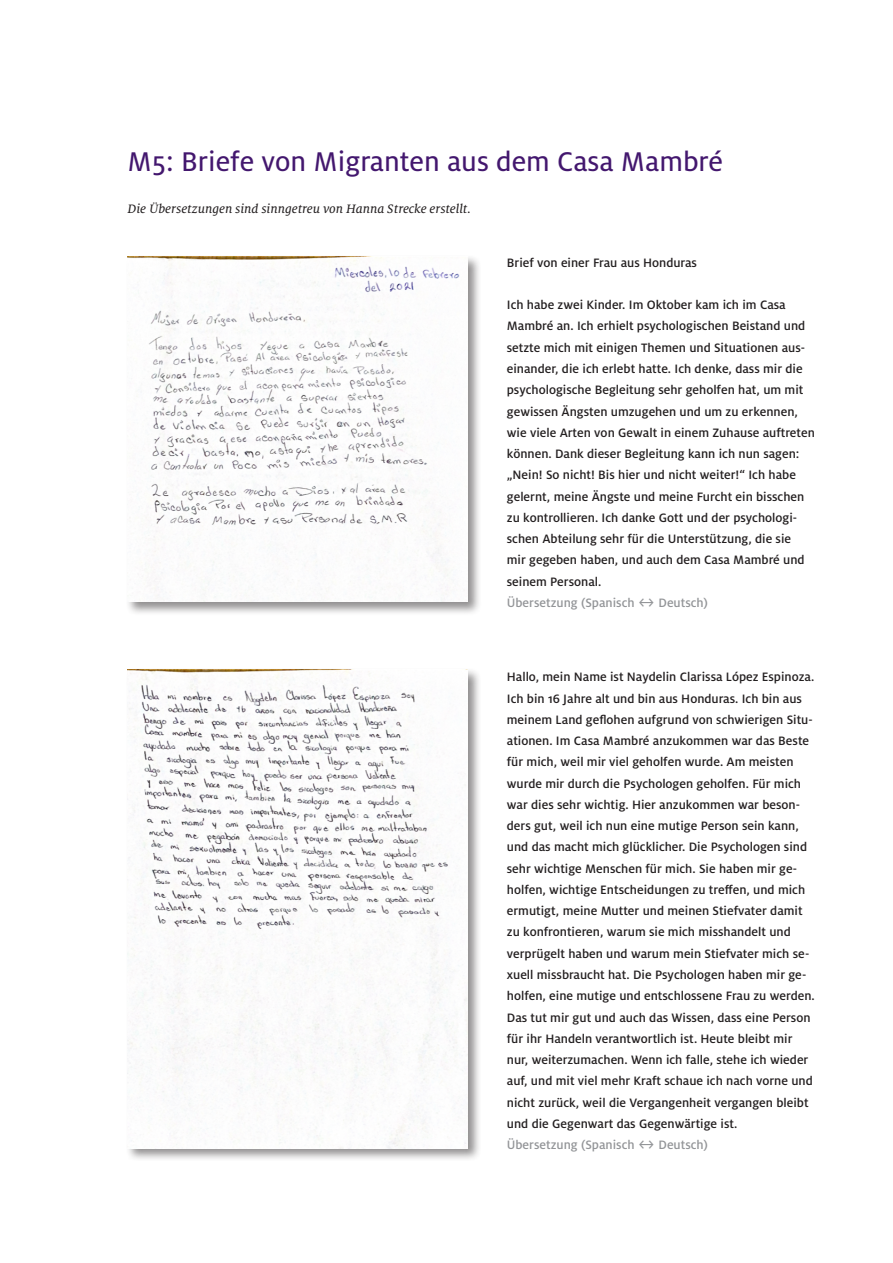
<style>
.page{position:relative;width:893px;height:1263px;background:#fff}
.page>*{position:absolute;margin:0;border:0;box-sizing:border-box;transform-origin:0 0}
.t1{font:30px "Milo OT Text";color:#43176e}
.t2{font:500 13.5px/21.3px "Milo OT";color:#231f20}
.t3{font:13.5px "Milo Serif OT Text Ita";color:#231f20}
.s1{color:#939598}
.s2{font-family:"Fira Sans";font-weight:400;color:#939598}
</style>
<div class="page">
<div style="left:125px;top:254px;width:357px;height:362px;background:#231f20;opacity:.5"></div>
<img style="left:128px;top:256px;width:340px;height:346px">
<div style="left:125px;top:667px;width:357px;height:495px;background:#231f20;opacity:.5"></div>
<img style="left:128px;top:670px;width:340px;height:478px">
<h1 class="t1" style="left:128px;top:145px;width:597px">M5: Briefe von Migranten aus dem Casa Mambré</h1>
<p class="t3" style="left:128px;top:202px;width:345px">Die Übersetzungen sind sinngetreu von Hanna Strecke erstellt.</p>
<p class="t2" style="left:507px;top:252px;width:192px">Brief von einer Frau aus Honduras</p>
<p class="t2" style="left:507px;top:294px;width:310px">Ich habe zwei Kinder. Im Oktober kam ich im Casa Mambré an. Ich erhielt psychologischen Beistand und setzte mich mit einigen Themen und Situationen aus&shy;einander, die ich erlebt hatte. Ich denke, dass mir die psychologische Begleitung sehr geholfen hat, um mit gewissen Ängsten umzugehen und um zu erkennen, wie viele Arten von Gewalt in einem Zuhause auftreten können. Dank dieser Begleitung kann ich nun sagen: „Nein! So nicht! Bis hier und nicht weiter!“ Ich habe gelernt, meine Ängste und meine Furcht ein bisschen zu kontrollieren. Ich danke Gott und der psychologi&shy;schen Abteilung sehr für die Unterstützung, die sie<br>mir gegeben haben, und auch dem Casa Mambré und seinem Personal.<br><span class="s1">Übersetzung (Spanisch</span> <span class="s2">↔</span> <span class="s1">Deutsch)</span></p>
<p class="t2" style="left:507px;top:666px;width:309px">Hallo, mein Name ist Naydelin Clarissa López Espinoza.<br>Ich bin 16 Jahre alt und bin aus Honduras. Ich bin aus meinem Land geflohen aufgrund von schwierigen Situ&shy;ationen. Im Casa Mambré anzukommen war das Beste für mich, weil mir viel geholfen wurde. Am meisten wurde mir durch die Psychologen geholfen. Für mich war dies sehr wichtig. Hier anzukommen war beson&shy;ders gut, weil ich nun eine mutige Person sein kann, und das macht mich glücklicher. Die Psychologen sind sehr wichtige Menschen für mich. Sie haben mir ge&shy;holfen, wichtige Entscheidungen zu treffen, und mich ermutigt, meine Mutter und meinen Stiefvater damit zu konfrontieren, warum sie mich misshandelt und verprügelt haben und warum mein Stiefvater mich se&shy;xuell missbraucht hat. Die Psychologen haben mir ge&shy;holfen, eine mutige und entschlossene Frau zu werden.<br>Das tut mir gut und auch das Wissen, dass eine Person für ihr Handeln verantwortlich ist. Heute bleibt mir nur, weiterzumachen. Wenn ich falle, stehe ich wieder auf, und mit viel mehr Kraft schaue ich nach vorne und nicht zurück, weil die Vergangenheit vergangen bleibt und die Gegenwart das Gegenwärtige ist.<br><span class="s1">Übersetzung (Spanisch</span> <span class="s2">↔</span> <span class="s1">Deutsch)</span></p>
</div>
